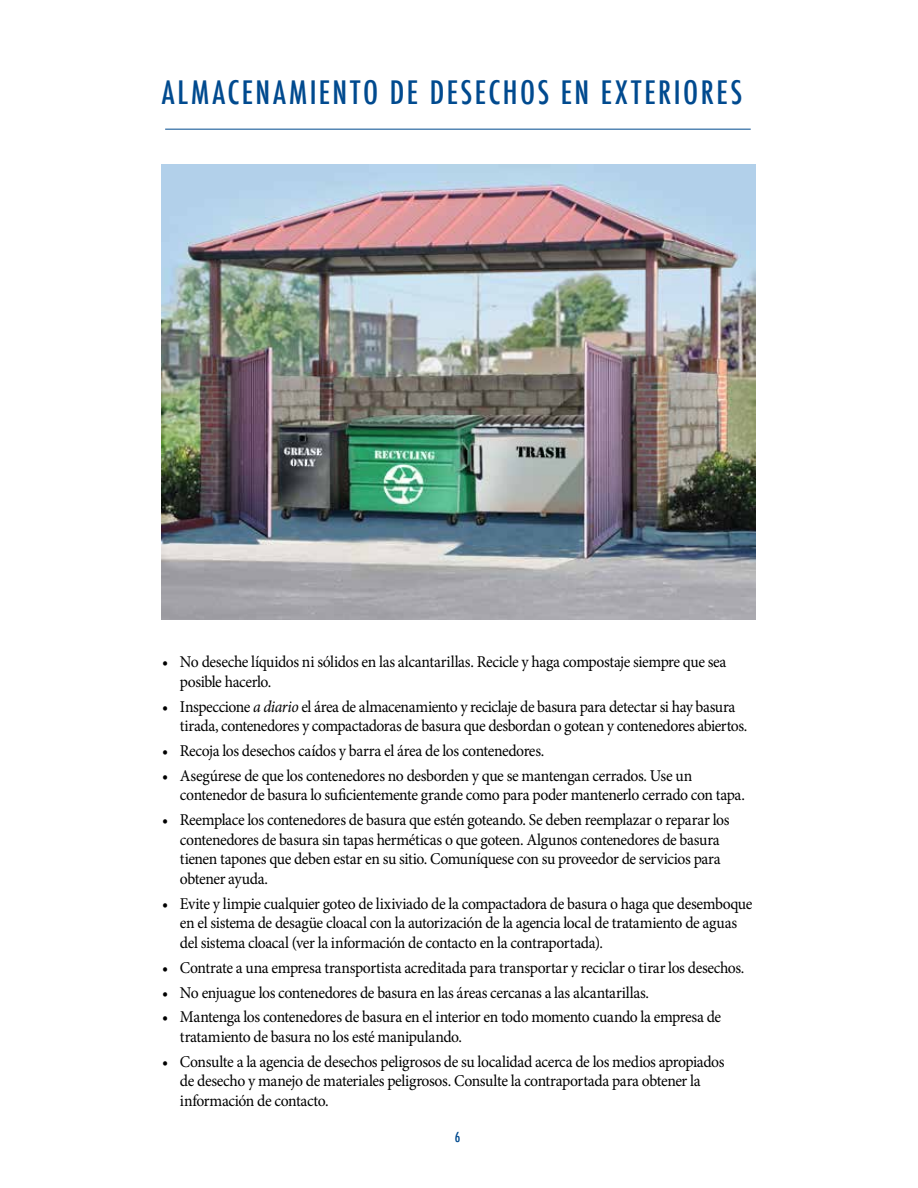
<style>
.page{position:relative;width:918px;height:1188px;background:#fff}
.page>*{position:absolute;margin:0;border:0;box-sizing:border-box;transform-origin:0 0}
.t1{font:500 condensed 31.5px "Futura";letter-spacing:.075em;color:#004a8f}
.t2{font:16.5px/19.5px "Minion Pro";letter-spacing:-.025em;color:#000;scale:.95 1}
.t3{font:500 condensed 13.5px "Futura";color:#004a8f}
.s1{font-style:italic}
</style>
<div class="page">
<img style="left:162px;top:164px;width:594px;height:456px">
<hr style="left:165px;top:129px;width:586px;height:1px;background:#004a8f">
<h1 class="t1" style="left:162px;top:72px;width:582px">ALMACENAMIENTO DE DESECHOS EN EXTERIORES</h1>
<p class="t2" style="left:180px;top:652px;width:577px;text-indent:-18px">• No deseche líquidos ni sólidos en las alcantarillas. Recicle y haga compostaje siempre que sea posible hacerlo.</p>
<p class="t2" style="left:180px;top:697px;width:599px;text-indent:-18px">• Inspeccione <span class="s1">a diario</span> el área de almacenamiento y reciclaje de basura para detectar si hay basura tirada, contenedores y compactadoras de basura que desbordan o gotean y contenedores abiertos.</p>
<p class="t2" style="left:162px;top:741px;width:404px">• Recoja los desechos caídos y barra el área de los contenedores.</p>
<p class="t2" style="left:180px;top:766px;width:596px;text-indent:-18px">• Asegúrese de que los contenedores no desborden y que se mantengan cerrados. Use un contenedor de basura lo suficientemente grande como para poder mantenerlo cerrado con tapa.</p>
<p class="t2" style="left:180px;top:810px;width:580px;text-indent:-18px">• Reemplace los contenedores de basura que estén goteando. Se deben reemplazar o reparar los contenedores de basura sin tapas herméticas o que goteen. Algunos contenedores de basura tienen tapones que deben estar en su sitio. Comuníquese con su proveedor de servicios para obtener ayuda.</p>
<p class="t2" style="left:180px;top:894px;width:604px;text-indent:-18px">• Evite y limpie cualquier goteo de lixiviado de la compactadora de basura o haga que desemboque en el sistema de desagüe cloacal con la autorización de la agencia local de tratamiento de aguas del sistema cloacal (ver la información de contacto en la contraportada).</p>
<p class="t2" style="left:162px;top:958px;width:615px">• Contrate a una empresa transportista acreditada para transportar y reciclar o tirar los desechos.</p>
<p class="t2" style="left:162px;top:983px;width:514px">• No enjuague los contenedores de basura en las áreas cercanas a las alcantarillas.</p>
<p class="t2" style="left:180px;top:1008px;width:571px;text-indent:-18px">• Mantenga los contenedores de basura en el interior en todo momento cuando la empresa de tratamiento de basura no los esté manipulando.</p>
<p class="t2" style="left:180px;top:1052px;width:575px;text-indent:-18px">• Consulte a la agencia de desechos peligrosos de su localidad acerca de los medios apropiados de desecho y manejo de materiales peligrosos. Consulte la contraportada para obtener la información de contacto.</p>
<p class="t3" style="left:455px;top:1128px;width:7px">6</p>
</div>
